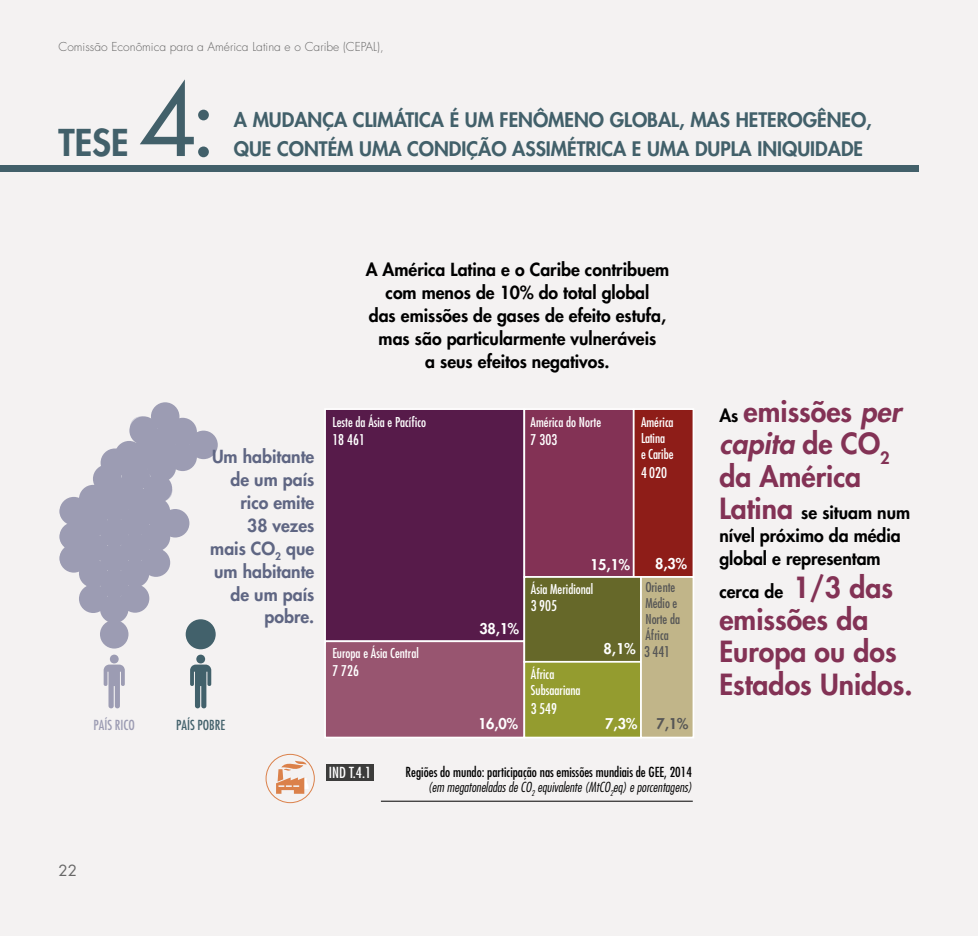
<style>
.page{position:relative;width:978px;height:936px;background:#fff}
.page>*{position:absolute;margin:0;border:0;box-sizing:border-box;transform-origin:0 0}
.t1{font:96px "Futura Std";color:#42606a}
.t2{font:800 36px "Futura Std";color:#42606a}
.t3{font:800 28.35px/32.4px "Futura Std";color:#833255}
.t4{font:800 19.5px "Futura Std";color:#42606a}
.t5{font:800 17.55px/23px "Futura Std";color:#000}
.t6{font:800 17.55px/23px "Futura Std";color:#5f6683;text-align:right}
.t7{font:15px "Futura Std";color:#676767}
.t8{font:condensed 14.85px "Futura Std";color:#fff}
.t9{font:800 14.4px "Futura Std";color:#fff}
.t10{font:condensed 14.4px "Futura Std";color:#fff}
.t11{font:800 14.4px "Futura Std";color:#575756}
.t12{font:condensed 13.5px/14.9px "Futura Std";color:#000;text-align:right}
.t13{font:condensed 13.5px "Futura Std";color:#42616b}
.t14{font:condensed 13.5px "Futura Std";color:#9c9cb3}
.t15{font:condensed 13.2px/15.9px "Futura Std";color:#fff}
.t16{font:condensed 13.2px/15.9px "Futura Std";letter-spacing:-.005em;color:#575756}
.t17{font:300 12px "Futura Std";color:#676767}
.s1{font-weight:400;font-stretch:condensed;color:#575756}
.s2{font-size:17.55px;color:#000}
.s3{font-style:italic}
.s4{font-size:28.35px;color:#833255}
.s5{font-weight:300;font-style:italic}
</style>
<div class="page">
<div style="left:0;top:0;width:978px;height:935px;background:#f4f2f2"></div>
<hr style="left:977px;top:122px;width:1px;height:33px;background:#6d224d">
<div style="left:0;top:165px;width:918px;height:7px;background:#42606a"></div>
<div style="left:325px;top:409px;width:199px;height:232px;background:#571b4a"></div>
<div style="left:324px;top:408px;width:201px;height:234px;border:2px solid #fff"></div>
<div style="left:325px;top:641px;width:199px;height:96px;background:#985570"></div>
<div style="left:324px;top:640px;width:201px;height:98px;border:2px solid #fff"></div>
<div style="left:524px;top:409px;width:110px;height:168px;background:#833255"></div>
<div style="left:523px;top:408px;width:112px;height:169px;border:2px solid #fff"></div>
<div style="left:634px;top:409px;width:59px;height:168px;background:#8e1d18"></div>
<div style="left:633px;top:408px;width:61px;height:169px;border:2px solid #fff"></div>
<div style="left:524px;top:577px;width:117px;height:84px;background:#666829"></div>
<div style="left:523px;top:576px;width:119px;height:86px;border:2px solid #fff"></div>
<div style="left:524px;top:661px;width:117px;height:76px;background:#949c2f"></div>
<div style="left:523px;top:661px;width:119px;height:77px;border:2px solid #fff"></div>
<div style="left:641px;top:577px;width:52px;height:160px;background:#c1b589"></div>
<div style="left:640px;top:576px;width:54px;height:162px;border:2px solid #fff"></div>
<div style="left:186px;top:620px;width:29px;height:28px;background:#42616b;border-radius:50%"></div>
<div style="left:186px;top:619px;width:30px;height:30px;border:2px solid #42616b;border-radius:50%"></div>
<div style="left:190px;top:623px;width:22px;height:22px;border:2px solid #42616b;border-radius:50%"></div>
<div style="left:151px;top:480px;width:21px;height:21px;background:#babaca;border-radius:50%"></div>
<div style="left:168px;top:511px;width:21px;height:21px;background:#b4b3c4;border-radius:50%"></div>
<div style="left:130px;top:467px;width:21px;height:21px;background:#a7a7bb;border-radius:50%"></div>
<div style="left:121px;top:584px;width:28px;height:28px;background:#9c9cb3;border-radius:50%"></div>
<div style="left:93px;top:464px;width:28px;height:29px;background:#9c9cb3;border-radius:50%"></div>
<div style="left:107px;top:477px;width:29px;height:29px;background:#9c9cb3;border-radius:50%"></div>
<div style="left:129px;top:441px;width:29px;height:28px;background:#9c9cb3;border-radius:50%"></div>
<div style="left:126px;top:488px;width:29px;height:29px;background:#9c9cb3;border-radius:50%"></div>
<div style="left:60px;top:522px;width:28px;height:28px;background:#9c9cb3;border-radius:50%"></div>
<div style="left:101px;top:448px;width:28px;height:29px;background:#9c9cb3;border-radius:50%"></div>
<div style="left:129px;top:416px;width:29px;height:29px;background:#9c9cb3;border-radius:50%"></div>
<div style="left:144px;top:474px;width:28px;height:29px;background:#9c9cb3;border-radius:50%"></div>
<div style="left:148px;top:453px;width:28px;height:28px;background:#9c9cb3;border-radius:50%"></div>
<div style="left:161px;top:509px;width:28px;height:28px;background:#9c9cb3;border-radius:50%"></div>
<div style="left:189px;top:430px;width:29px;height:29px;background:#9c9cb3;border-radius:50%"></div>
<div style="left:100px;top:493px;width:28px;height:28px;background:#9c9cb3;border-radius:50%"></div>
<div style="left:142px;top:548px;width:28px;height:29px;background:#9c9cb3;border-radius:50%"></div>
<div style="left:142px;top:523px;width:28px;height:28px;background:#9c9cb3;border-radius:50%"></div>
<div style="left:60px;top:497px;width:28px;height:28px;background:#9c9cb3;border-radius:50%"></div>
<div style="left:100px;top:594px;width:28px;height:29px;background:#9c9cb3;border-radius:50%"></div>
<div style="left:100px;top:620px;width:28px;height:28px;background:#9c9cb3;border-radius:50%"></div>
<div style="left:151px;top:402px;width:28px;height:29px;background:#9c9cb3;border-radius:50%"></div>
<div style="left:148px;top:428px;width:28px;height:28px;background:#9c9cb3;border-radius:50%"></div>
<div style="left:100px;top:543px;width:28px;height:29px;background:#9c9cb3;border-radius:50%"></div>
<div style="left:100px;top:569px;width:28px;height:28px;background:#9c9cb3;border-radius:50%"></div>
<div style="left:115px;top:441px;width:28px;height:28px;background:#9c9cb3;border-radius:50%"></div>
<div style="left:121px;top:558px;width:28px;height:29px;background:#9c9cb3;border-radius:50%"></div>
<div style="left:121px;top:462px;width:29px;height:29px;background:#9c9cb3;border-radius:50%"></div>
<div style="left:168px;top:418px;width:29px;height:28px;background:#9c9cb3;border-radius:50%"></div>
<div style="left:100px;top:518px;width:28px;height:29px;background:#9c9cb3;border-radius:50%"></div>
<div style="left:86px;top:491px;width:29px;height:28px;background:#9c9cb3;border-radius:50%"></div>
<div style="left:121px;top:508px;width:28px;height:28px;background:#9c9cb3;border-radius:50%"></div>
<div style="left:121px;top:533px;width:28px;height:29px;background:#9c9cb3;border-radius:50%"></div>
<div style="left:79px;top:584px;width:28px;height:29px;background:#9c9cb3;border-radius:50%"></div>
<div style="left:60px;top:544px;width:28px;height:28px;background:#9c9cb3;border-radius:50%"></div>
<div style="left:79px;top:559px;width:28px;height:28px;background:#9c9cb3;border-radius:50%"></div>
<div style="left:168px;top:442px;width:29px;height:29px;background:#9c9cb3;border-radius:50%"></div>
<div style="left:79px;top:485px;width:28px;height:28px;background:#9c9cb3;border-radius:50%"></div>
<div style="left:79px;top:508px;width:28px;height:28px;background:#9c9cb3;border-radius:50%"></div>
<div style="left:79px;top:533px;width:28px;height:29px;background:#9c9cb3;border-radius:50%"></div>
<div style="left:142px;top:497px;width:28px;height:29px;background:#9c9cb3;border-radius:50%"></div>
<svg style="left:190px;top:654px;width:21px;height:54px"></svg>
<svg style="left:104px;top:654px;width:21px;height:54px"></svg>
<hr style="left:381px;top:800px;width:312px;height:1px;background:#000">
<div style="left:326px;top:764px;width:48px;height:16px;background:#3c3c3b"></div>
<div style="left:266px;top:754px;width:49px;height:49px;border:1px solid #db814a;border-radius:50%"></div>
<svg style="left:276px;top:760px;width:33px;height:33px"></svg>
<p class="t17" style="left:58px;top:39px;width:327px">Comissão Econômica para a América Latina e o Caribe (CEPAL),</p>
<h2 class="t2" style="left:58px;top:120px;width:72px">TESE</h2>
<h1 class="t1" style="left:139px;top:59px;width:81px">4:</h1>
<p class="t4" style="left:234px;top:107px;width:640px">A MUDANÇA CLIMÁTICA É UM FENÔMENO GLOBAL, MAS HETEROGÊNEO,</p>
<p class="t4" style="left:234px;top:136px;width:631px">QUE CONTÉM UMA CONDIÇÃO ASSIMÉTRICA E UMA DUPLA INIQUIDADE</p>
<p class="t6" style="left:210px;top:444px;width:106px">Um habitante de um país rico emite<br>38 vezes mais CO<sub>2</sub> que um habitante de um país pobre.</p>
<p class="t5" style="left:366px;top:258px;width:305px;text-align:center">A América Latina e o Caribe contribuem com menos de 10% do total global<br>das emissões de gases de efeito estufa, mas são particularmente vulneráveis<br>a seus efeitos negativos.</p>
<p class="t15" style="left:332px;top:414px;width:95px">Leste da Ásia e Pacífico</p>
<p class="t10" style="left:332px;top:431px;width:34px">18 461</p>
<p class="t15" style="left:531px;top:414px;width:72px">América do Norte</p>
<p class="t15" style="left:641px;top:414px;width:34px">América<br>Latina<br>e Caribe</p>
<p class="t10" style="left:531px;top:431px;width:28px">7 303</p>
<p class="t10" style="left:641px;top:464px;width:28px">4 020</p>
<p class="t9" style="left:590px;top:556px;width:41px">15,1%</p>
<p class="t9" style="left:655px;top:554px;width:34px">8,3%</p>
<p class="t15" style="left:332px;top:645px;width:88px">Europa e Ásia Central</p>
<p class="t10" style="left:332px;top:662px;width:28px">7 726</p>
<p class="t9" style="left:480px;top:619px;width:41px">38,1%</p>
<p class="t15" style="left:531px;top:581px;width:64px">Ásia Meridional</p>
<p class="t16" style="left:645px;top:579px;width:36px">Oriente<br>Médio e<br>Norte da<br>África</p>
<p class="t15" style="left:531px;top:666px;width:51px">África<br>Subsaariana</p>
<p class="t10" style="left:531px;top:597px;width:28px">3 905</p>
<p class="t9" style="left:604px;top:639px;width:68px">8,1% <span class="s1">3 441</span></p>
<p class="t10" style="left:531px;top:699px;width:28px">3 549</p>
<h3 class="t3" style="left:719px;top:395px;width:183px"><span class="s2">As</span> emissões <span class="s3">per capita</span> de CO<sub>2 </sub>da América</h3>
<p class="t5" style="left:719px;top:501px;width:192px"><span class="s4">Latina</span> se situam num nível próximo da média global e representam</p>
<p class="t5" style="left:719px;top:579px;width:175px">cerca de <span class="s4">1/3 das</span></p>
<h3 class="t3" style="left:719px;top:603px;width:195px">emissões da<br>Europa ou dos<br>Estados Unidos.</h3>
<p class="t14" style="left:94px;top:716px;width:43px">PAÍS RICO</p>
<p class="t13" style="left:176px;top:716px;width:50px">PAÍS POBRE</p>
<p class="t7" style="left:58px;top:861px;width:20px">22</p>
<p class="t8" style="left:329px;top:763px;width:44px">IND T.4.1</p>
<p class="t9" style="left:478px;top:714px;width:41px">16,0%</p>
<p class="t9" style="left:605px;top:714px;width:34px">7,3%</p>
<p class="t11" style="left:656px;top:714px;width:34px">7,1%</p>
<p class="t12" style="left:406px;top:764px;width:288px">Regiões do mundo: participação nas emissões mundiais de GEE, 2014 <span class="s5">(em megatoneladas de CO</span><sub>2</sub> <span class="s5">equivalente (MtCO</span><sub>2</sub><span class="s5">eq) e porcentagens)</span></p>
</div>
